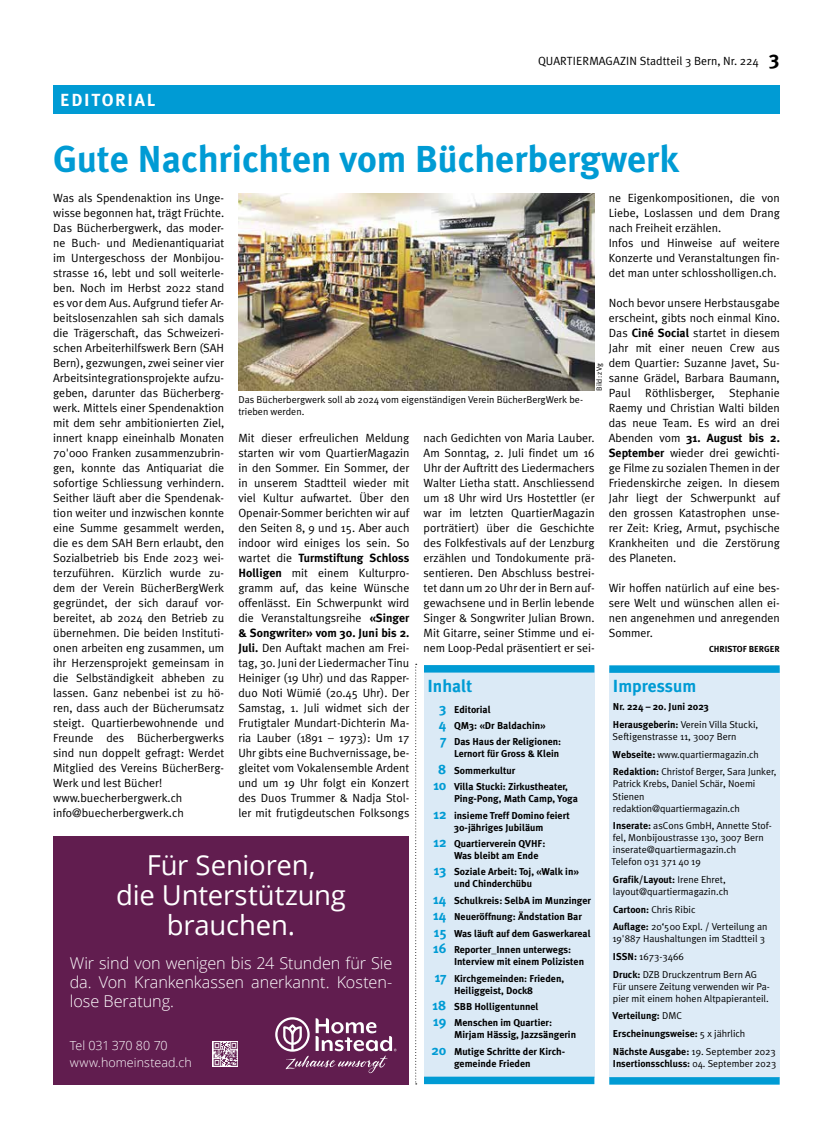
<style>
.page{position:relative;width:833px;height:1134px;background:#fff}
.page>*{position:absolute;margin:0;border:0;box-sizing:border-box;transform-origin:0 0}
.t1{font:700 37.5px "Meta Plus";color:#009bd4}
.t2{font:27.5px/30px "Open Sans";letter-spacing:-.01em;color:#fff;text-align:center}
.t3{font:700 17.5px "Meta Plus";color:#009bd4}
.t4{font:700 17.5px "Meta Plus";color:#fff}
.t5{font:300 16.25px/18.8px "Open Sans";letter-spacing:-.005em;color:#fff;text-align:justify}
.t6{font:300 12.5px/16.2px "Open Sans";letter-spacing:.005em;color:#fff}
.t7{font:11.88px/15px "Meta Plus Normal";color:#000;text-align:justify}
.t8{font:700 11.88px "Meta Plus";color:#000}
.t9{font:700 10px/16.4px "Meta Plus";color:#000}
.t10{font:10px/12px "Meta Plus Normal";color:#000}
.t11{font:700 8.75px "Meta Plus";color:#000}
.t12{font:7.5px "Meta Plus Normal";color:#000}
.s1{font-family:"Meta Plus";font-weight:700;font-size:20px}
.s2{font-family:"Meta Plus";font-weight:700}
.s3{font-family:"Meta Plus Normal";font-weight:400}
.s4{font-size:13.75px;color:#009bd4}
</style>
<div class="page">
<div style="left:609px;top:667px;width:171px;height:410px;background:#ddebf7"></div>
<div style="left:609px;top:665px;width:170px;height:8px;background:#009bd4"></div>
<div style="left:609px;top:1077px;width:170px;height:8px;background:#009bd4"></div>
<div style="left:53px;top:85px;width:727px;height:28px;background:#009bd4"></div>
<div style="left:424px;top:667px;width:170px;height:411px;background:#dbeaf6"></div>
<div style="left:424px;top:1077px;width:170px;height:7px;background:#009bd4"></div>
<div style="left:424px;top:665px;width:170px;height:8px;background:#009bd4"></div>
<svg style="left:415px;top:664px;width:2px;height:420px"></svg>
<div style="left:53px;top:836px;width:356px;height:248px;background:#611d4f"></div>
<svg style="left:275px;top:1017px;width:121px;height:56px"></svg>
<svg style="left:213px;top:1041px;width:25px;height:26px"></svg>
<svg style="left:214px;top:1042px;width:23px;height:24px"></svg>
<img style="left:238px;top:194px;width:356px;height:197px">
<h3 class="t4" style="left:60px;top:90px;width:93px">Editorial</h3>
<p class="t7" style="left:538px;top:53px;width:16px">Quartiermagazin</p>
<p class="t7" style="left:640px;top:53px;width:141px">Stadtteil 3 Bern, Nr. 224 <span class="s1">3</span></p>
<h1 class="t1" style="left:53px;top:137px;width:627px">Gute Nachrichten vom Bücherbergwerk</h1>
<p class="t7" style="left:53px;top:190px;width:172px;text-align:left">Was als Spendenaktion ins Unge&shy;wisse begonnen hat, trägt Früchte.<br>Das Bücherbergwerk, das moder&shy;ne Buch- und Medienantiquariat im Untergeschoss der Monbijou&shy;strasse 16, lebt und soll weiterle&shy;ben. Noch im Herbst 2022 stand es vor dem Aus. Aufgrund tiefer Ar&shy;beitslosenzahlen sah sich damals die Trägerschaft, das Schweizeri&shy;schen Arbeiterhilfswerk Bern (SAH<br>Bern), gezwungen, zwei seiner vier<br>Arbeitsintegrationsprojekte aufzu&shy;geben, darunter das Bücherberg&shy;werk. Mittels einer Spendenaktion mit dem sehr ambitionierten Ziel, innert knapp eineinhalb Monaten<br>70'000 Franken zusammenzubrin&shy;gen, konnte das Antiquariat die sofortige Schliessung verhindern.<br>Seither läuft aber die Spendenak&shy;tion weiter und inzwischen konnte eine Summe gesammelt werden, die es dem SAH Bern erlaubt, den<br>Sozialbetrieb bis Ende 2023 wei&shy;terzuführen. Kürzlich wurde zu&shy;dem der Verein BücherBergWerk gegründet, der sich darauf vor&shy;bereitet, ab 2024 den Betrieb zu übernehmen. Die beiden Instituti&shy;onen arbeiten eng zusammen, um ihr Herzensprojekt gemeinsam in die Selbständigkeit abheben zu lassen. Ganz nebenbei ist zu hö&shy;ren, dass auch der Bücherumsatz steigt. Quartierbewohnende und<br>Freunde des Bücherbergwerks sind nun doppelt gefragt: Werdet<br>Mitglied des Vereins BücherBerg-<br>Werk und lest Bücher! www.buecherbergwerk.ch info@buecherbergwerk.ch</p>
<p class="t7" style="left:609px;top:190px;width:172px;text-align:left">ne Eigenkompositionen, die von<br>Liebe, Loslassen und dem Drang nach Freiheit erzählen.<br>Infos und Hinweise auf weitere<br>Konzerte und Veranstaltungen fin&shy;det man unter schlossholligen.ch.</p>
<p class="t7" style="left:609px;top:295px;width:172px">Noch bevor unsere Herbstausgabe erscheint, gibts noch einmal Kino.<br>Das <span class="s2">Ciné Social</span> startet in diesem Jahr mit einer neuen Crew aus dem Quartier: Suzanne Javet, Su&shy;sanne Grädel, Barbara Baumann, Paul Röthlisberger, Stephanie Raemy und Christian Walti bilden das neue Team. Es wird an drei</p>
<p class="t8" style="left:609px;top:431px;width:172px"><span class="s3">Abenden vom</span> 31. August bis 2.</p>
<p class="t7" style="left:609px;top:445px;width:172px"><span class="s2">September</span> wieder drei gewichti&shy;ge Filme zu sozialen Themen in der Friedenskirche zeigen. In diesem Jahr liegt der Schwerpunkt auf den grossen Katastrophen unse&shy;rer Zeit: Krieg, Armut, psychische Krankheiten und die Zerstörung des Planeten.</p>
<p class="t7" style="left:609px;top:580px;width:172px">Wir hoffen natürlich auf eine bes&shy;sere Welt und wünschen allen ei&shy;nen angenehmen und anregenden Sommer.</p>
<p class="t11" style="left:709px;top:644px;width:72px">Ch ristof Berger</p>
<h3 class="t3" style="left:613px;top:675px;width:85px">I mpressum</h3>
<p class="t9" style="left:613px;top:699px;width:97px">Nr. 224 – 20. Juni 2023</p>
<p class="t10" style="left:612px;top:718px;width:147px"><span class="s2">Herausgeberin:</span> Verein Villa Stucki,<br>Seftigenstrasse 11, 3007 Bern</p>
<p class="t10" style="left:612px;top:745px;width:165px;line-height:17.6px"><span class="s2">Webseite:</span> www.quartiermagazin.ch<br><span class="s2">Redaktion:</span> Christof Berger, Sara Junker,</p>
<p class="t10" style="left:612px;top:778px;width:144px">Patrick Krebs, Daniel Schär, Noemi<br>Stienen redaktion@quartiermagazin.ch</p>
<p class="t10" style="left:611px;top:819px;width:162px"><span class="s2">I nserate:</span> asCons GmbH, Annette Stof&shy;fel, Monbijoustrasse 130, 3007 Bern inserate@quartiermagazin.ch<br>Telefon 031 371 40 19</p>
<p class="t9" style="left:613px;top:871px;width:114px">Grafik/Layout: <span class="s3">Irene Ehret,</span></p>
<p class="t10" style="left:613px;top:882px;width:156px;line-height:17.6px">layout@quartiermagazin.ch<br><span class="s2">Cartoon:</span> Chris Ribic<br><span class="s2">Auflage:</span> 20‘500 Expl. / Verteilung an</p>
<p class="t10" style="left:612px;top:930px;width:154px;line-height:17.6px">19'887 Haushaltungen im Stadtteil 3<br><span class="s2">ISSN:</span> 1673-3466<br><span class="s2">Druck:</span> DZB Druckzentrum Bern AG</p>
<p class="t10" style="left:613px;top:980px;width:159px">Für unsere Zeitung verwenden wir Pa&shy;pier mit einem hohen Altpapieranteil.</p>
<p class="t9" style="left:612px;top:1007px;width:134px;line-height:17.6px">Verteilung: <span class="s3">DMC<br></span>Erscheinungsweise: <span class="s3">5 x jährlich</span></p>
<p class="t10" style="left:613px;top:1045px;width:164px"><span class="s2">Nächste Ausgabe:</span> 19. September 2023</p>
<p class="t9" style="left:613px;top:1055px;width:165px">I nsertionsschluss: <span class="s3">04. September 2023</span></p>
<p class="t12" style="left:595px;top:391px;width:29px;rotate:-90deg">Bild: zVg</p>
<p class="t10" style="left:238px;top:393px;width:346px">Das Bücherbergwerk soll ab 2024 vom eigenständigen Verein BücherBergWerk be&shy;trieben werden.</p>
<p class="t7" style="left:423px;top:430px;width:172px">nach Gedichten von Maria Lauber.<br>Am Sonntag, 2. Juli findet um 16<br>Uhr der Auftritt des Liedermachers Walter Lietha statt. Anschliessend um 18 Uhr wird Urs Hostettler (er war im letzten QuartierMagazin porträtiert) über die Geschichte des Folkfestivals auf der Lenzburg erzählen und Tondokumente prä&shy;sentieren. Den Abschluss bestrei&shy;tet dann um 20 Uhr der in Bern auf&shy;gewachsene und in Berlin lebende Singer &amp; Songwriter Julian Brown.<br>Mit Gitarre, seiner Stimme und ei&shy;nem Loop-Pedal präsentiert er sei-</p>
<p class="t7" style="left:238px;top:430px;width:172px">Mit dieser erfreulichen Meldung starten wir vom QuartierMagazin in den Sommer. Ein Sommer, der in unserem Stadtteil wieder mit viel Kultur aufwartet. Über den Openair-Sommer berichten wir auf den Seiten 8, 9 und 15. Aber auch indoor wird einiges los sein. So</p>
<p class="t8" style="left:238px;top:551px;width:172px"><span class="s3">wartet die</span> Turmstiftung Schloss</p>
<p class="t7" style="left:238px;top:565px;width:172px"><span class="s2">Holligen</span> mit einem Kulturpro&shy;gramm auf, das keine Wünsche offenlässt. Ein Schwerpunkt wird die Veranstaltungsreihe <span class="s2">«Singer</span></p>
<p class="t8" style="left:238px;top:626px;width:172px">&amp; Songwriter» vom 30. Juni bis 2.</p>
<p class="t7" style="left:238px;top:640px;width:172px"><span class="s2">Juli.</span> Den Auftakt machen am Frei&shy;tag, 30. Juni der Liedermacher Tinu Heiniger (19 Uhr) und das Rapper&shy;duo Noti Wümié (20.45 Uhr). Der Samstag, 1. Juli widmet sich der Frutigtaler Mundart-Dichterin Ma&shy;ria Lauber (1891 – 1973): Um 17<br>Uhr gibts eine Buchvernissage, be&shy;gleitet vom Vokalensemble Ardent und um 19 Uhr folgt ein Konzert des Duos Trummer &amp; Nadja Stol&shy;ler mit frutigdeutschen Folksongs</p>
<h3 class="t3" style="left:427px;top:675px;width:46px">I nhalt</h3>
<p class="t9" style="left:439px;top:701px;width:124px"><span class="s4">3</span> Editorial<br><span class="s4">4</span> QM3: «Dr Baldachin»<br><span class="s4">7</span> Das Haus der Religionen:</p>
<p class="t9" style="left:427px;top:746px;width:12px">L</p>
<p class="t9" style="left:459px;top:746px;width:102px">ernort für Gross &amp; Klein</p>
<p class="t9" style="left:438px;top:762px;width:79px"><span class="s4">8</span> Sommerkultur</p>
<p class="t9" style="left:433px;top:778px;width:136px"><span class="s4">10</span> Villa Stucki: Zirkustheater,</p>
<p class="t9" style="left:433px;top:790px;width:146px;text-indent:21px">Ping-Pong, Math Camp, Yoga<br><span class="s4">12</span> insieme Treff Domino feiert</p>
<p class="t9" style="left:433px;top:819px;width:113px;text-align:right">30-jähriges Jubiläum<br><span class="s4">12</span> Quartierverein QVHF:</p>
<p class="t9" style="left:427px;top:847px;width:13px">W</p>
<p class="t9" style="left:434px;top:847px;width:146px;text-indent:28px">as bleibt am Ende<br><span class="s4">13</span> Soziale Arbeit: Toj, «Walk in»</p>
<p class="t9" style="left:433px;top:876px;width:159px;text-indent:21px">und Chinderchübu<br><span class="s4">14</span> Schulkreis: SelbA im Munzinger<br><span class="s4">14</span> Neueröffnung: Ändstation Bar<br><span class="s4">15</span> Was läuft auf dem Gaswerkareal<br><span class="s4">16</span> Reporter_I nnen unterwegs:</p>
<p class="t9" style="left:427px;top:953px;width:11px">I</p>
<h2 class="t2" style="left:116px;top:849px;width:231px">Für Senioren,<br>die Unterstützung brauchen.</h2>
<h3 class="t5" style="left:70px;top:953px;width:324px">Wir sind von wenigen bis 24 Stunden für Sie da. Von Krankenkassen anerkannt. Kosten&shy;lose Beratung.</h3>
<p class="t9" style="left:435px;top:953px;width:151px;text-indent:23px">nterview mit einem Polizisten<br><span class="s4">17</span> Kirchgemeinden: Frieden,</p>
<p class="t9" style="left:432px;top:982px;width:121px;text-indent:22px">Heiliggeist, Dock8<br><span class="s4">18</span> SBB Holligentunnel<br><span class="s4">19</span> Menschen im Quartier:</p>
<p class="t9" style="left:431px;top:1027px;width:146px;text-indent:23px">Mirjam Hässig, Jazzsängerin<br><span class="s4">20</span> Mutige Schritte der Kirch-</p>
<p class="t9" style="left:454px;top:1055px;width:78px">gemeinde Frieden</p>
<p class="t6" style="left:70px;top:1037px;width:123px">Tel 031 370 80 70 www.homeinstead.ch</p>
</div>
